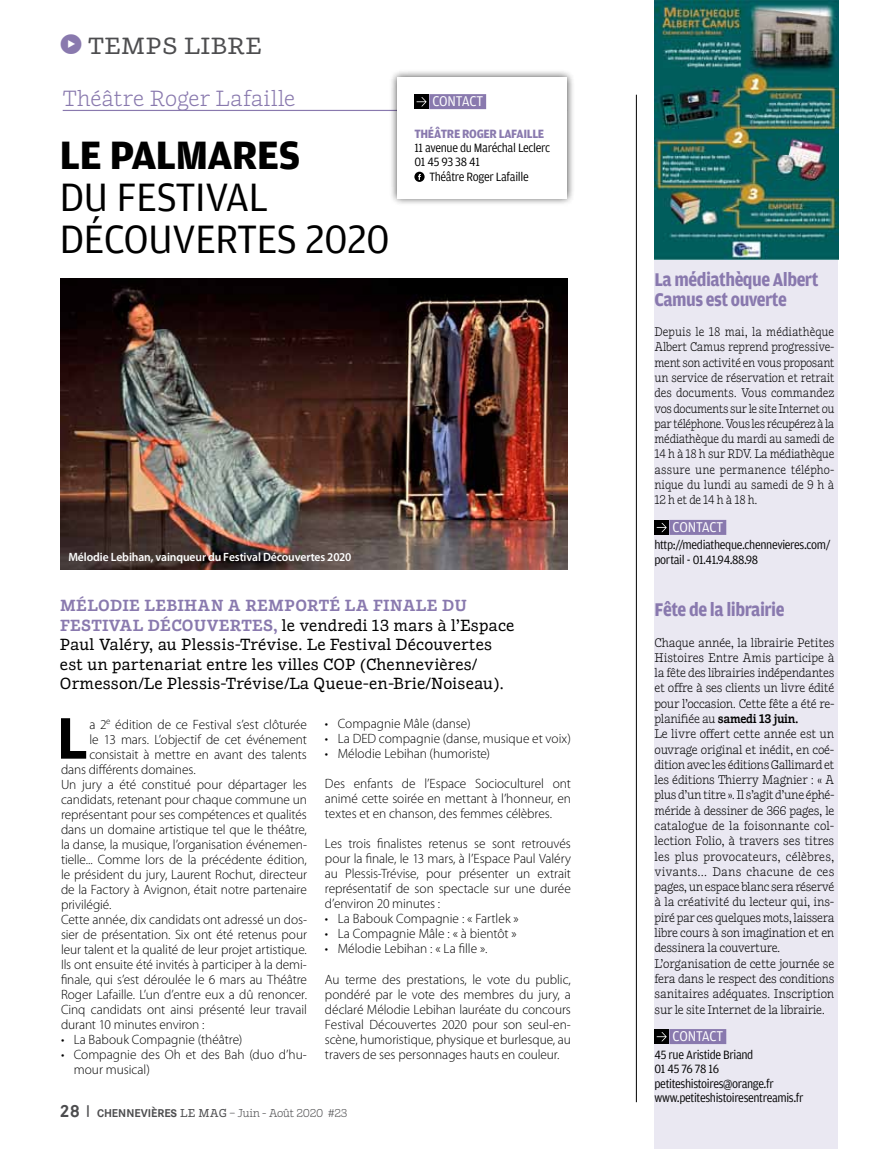
<style>
.page{position:relative;width:893px;height:1149px;background:#fff}
.page>*{position:absolute;margin:0;border:0;box-sizing:border-box;transform-origin:0 0}
.t1{font:700 60px "Myriad Pro";color:#000}
.t2{font:42px/42px "Amplitude";letter-spacing:-.02em;color:#000}
.t3{font:700 42px "Amplitude";color:#000}
.t4{font:24px "Suhmo Pro";letter-spacing:.12em;color:#4d4d4f;scale:1.05 1}
.t5{font:300 22.5px "Suhmo Pro";color:#8979ae}
.t6{font:700 19.5px/19.8px "Amplitude";letter-spacing:-.03em;color:#8979ae;scale:.9 1}
.t7{font:16.5px/19.5px "Suhmo Pro";color:#000}
.t8{font:15px "Amplitude";letter-spacing:-.01em;color:#fff;scale:.94 1}
.t9{font:300 13.5px/15px "Myriad Pro";letter-spacing:-.005em;color:#000;text-align:justify}
.t10{font:300 12.75px/15.3px "Suhmo Pro";letter-spacing:-.025em;color:#000;scale:.94 1}
.t11{font:300 12.75px/15.3px "Suhmo Pro";letter-spacing:-.025em;color:#000;text-align:justify;scale:.9 1}
.t12{font:12.75px/14.5px "Amplitude";letter-spacing:-.03em;color:#000;scale:.94 1}
.t13{font:700 12.75px "Amplitude";letter-spacing:-.03em;color:#8979ae;scale:.94 1}
.t14{font:600 12px "Myriad Pro";letter-spacing:-.01em;color:#fff}
.t15{font:300 11.7px "Suhmo Pro";letter-spacing:-.03em;color:#4d4d4f}
.s1{font-family:"s Tmedia";color:#8979ae}
.s2{font-weight:700;color:#8979ae}
.s3{font-family:"Corporate S";font-weight:700;font-size:18px}
.s4{font-family:"Corporate S";font-weight:700}
.s5{font-weight:400}
.s6{font-family:"Corporate S"}
.s7{font-weight:700}
</style>
<div class="page">
<img style="left:654px;top:0;width:184px;height:94px">
<hr style="left:63px;top:110px;width:504px;height:1px;background:#8979ae">
<img style="left:61px;top:279px;width:507px;height:290px">
<div style="left:389px;top:69px;width:186px;height:137px;background:#000;opacity:.75"></div>
<div style="left:397px;top:77px;width:170px;height:121px;background:#fff"></div>
<div style="left:429px;top:94px;width:57px;height:15px;background:#8979ae"></div>
<div style="left:414px;top:94px;width:15px;height:15px;background:#000"></div>
<svg style="left:417px;top:97px;width:10px;height:9px"></svg>
<svg style="left:414px;top:172px;width:11px;height:10px"></svg>
<svg style="left:654px;top:94px;width:184px;height:1054px;background:#cbd4db"></svg>
<hr style="left:636px;top:95px;width:1px;height:1006px;background:#000">
<div style="left:669px;top:519px;width:57px;height:15px;background:#8979ae"></div>
<div style="left:654px;top:519px;width:15px;height:15px;background:#000"></div>
<svg style="left:657px;top:523px;width:10px;height:9px"></svg>
<div style="left:669px;top:1028px;width:57px;height:15px;background:#8979ae"></div>
<div style="left:654px;top:1028px;width:15px;height:15px;background:#000"></div>
<svg style="left:657px;top:1032px;width:10px;height:8px"></svg>
<h3 class="t4" style="left:61px;top:30px;width:76px"><span class="s1">o</span>temps</h3>
<h3 class="t4" style="left:184px;top:30px;width:76px">libre</h3>
<h3 class="t5" style="left:63px;top:83px;width:234px">Théâtre Roger Lafaille</h3>
<h2 class="t3" style="left:60px;top:131px;width:98px">LE PALMA</h2>
<h2 class="t3" style="left:232px;top:131px;width:67px">RES</h2>
<h2 class="t2" style="left:60px;top:176px;width:332px">du Festival<br>Découvertes 2020</h2>
<p class="t8" style="left:432px;top:93px;width:55px">CONTACT</p>
<p class="t13" style="left:414px;top:126px;width:140px">THÉÂTRE ROGER LAFAILLE</p>
<p class="t12" style="left:414px;top:140px;width:146px">11 avenue du Maréchal Leclerc</p>
<p class="t12" style="left:414px;top:155px;width:71px">01 45 93 38 41</p>
<p class="t12" style="left:429px;top:170px;width:107px">Théâtre Roger Lafaille</p>
<p class="t14" style="left:68px;top:549px;width:285px">Mélodie Lebihan, vainqueur du Festival Découvertes 2020</p>
<p class="t7" style="left:60px;top:595px;width:456px"><span class="s2">MÉLODIE LEBIHAN A REMPORTÉ LA FINALE DU FESTIVAL DÉCOUVERTES,</span> le vendredi 13 mars à l’Espace Paul Valéry, au Plessis-Trévise. Le Festival Découvertes est un partenariat entre les villes COP (Chennevières/ Ormesson/Le Plessis-Trévise/La Queue-en-Brie/Noiseau).</p>
<h1 class="t1" style="left:57px;top:699px;width:32px">L</h1>
<p class="t9" style="left:89px;top:716px;width:219px">a 2<sup>e</sup> édition de ce Festival s’est clôturée</p>
<p class="t9" style="left:89px;top:731px;width:219px">le 13 mars. L’objectif de cet événement</p>
<p class="t9" style="left:89px;top:746px;width:219px">consistait à mettre en avant des talents</p>
<p class="t9" style="left:61px;top:761px;width:136px">dans différents domaines.</p>
<p class="t9" style="left:61px;top:776px;width:247px">Un jury a été constitué pour départager les</p>
<p class="t9" style="left:61px;top:791px;width:247px">candidats, retenant pour chaque commune un</p>
<p class="t9" style="left:61px;top:806px;width:247px">représentant pour ses compétences et qualités</p>
<p class="t9" style="left:61px;top:821px;width:247px">dans un domaine artistique tel que le théâtre,</p>
<p class="t9" style="left:61px;top:836px;width:247px">la danse, la musique, l’organisation événemen-</p>
<p class="t9" style="left:61px;top:851px;width:247px">tielle... Comme lors de la précédente édition,</p>
<p class="t9" style="left:61px;top:866px;width:247px">le président du jury, Laurent Rochut, directeur</p>
<p class="t9" style="left:61px;top:881px;width:247px">de la Factory à Avignon, était notre partenaire</p>
<p class="t9" style="left:61px;top:896px;width:52px">privilégié.</p>
<p class="t9" style="left:61px;top:911px;width:247px">Cette année, dix candidats ont adressé un dos-</p>
<p class="t9" style="left:61px;top:926px;width:247px">sier de présentation. Six ont été retenus pour</p>
<p class="t9" style="left:61px;top:941px;width:247px">leur talent et la qualité de leur projet artistique.</p>
<p class="t9" style="left:61px;top:956px;width:247px">Ils ont ensuite été invités à participer à la demi-</p>
<p class="t9" style="left:61px;top:971px;width:247px">finale, qui s’est déroulée le 6 mars au Théâtre</p>
<p class="t9" style="left:61px;top:986px;width:247px">Roger Lafaille. L’un d’entre eux a dû renoncer.</p>
<p class="t9" style="left:61px;top:1001px;width:247px">Cinq candidats ont ainsi présenté leur travail</p>
<p class="t9" style="left:61px;top:1016px;width:145px">durant 10 minutes environ :</p>
<p class="t9" style="left:61px;top:1031px;width:183px">• La Babouk Compagnie (théâtre)</p>
<p class="t9" style="left:74px;top:1046px;width:235px;text-indent:-13px">• Compagnie des Oh et des Bah (duo d’hu&shy;mour musical)</p>
<p class="t9" style="left:325px;top:716px;width:147px">• Compagnie Mâle (danse)</p>
<p class="t9" style="left:325px;top:731px;width:247px">• La DED compagnie (danse, musique et voix)</p>
<p class="t9" style="left:325px;top:746px;width:167px">• Mélodie Lebihan (humoriste)</p>
<p class="t9" style="left:325px;top:776px;width:247px">Des enfants de l’Espace Socioculturel ont animé cette soirée en mettant à l’honneur, en textes et en chanson, des femmes célèbres.</p>
<p class="t9" style="left:325px;top:836px;width:247px">Les trois finalistes retenus se sont retrouvés pour la finale, le 13 mars, à l’Espace Paul Valéry au Plessis-Trévise, pour présenter un extrait représentatif de son spectacle sur une durée d’environ 20 minutes :</p>
<p class="t9" style="left:325px;top:911px;width:195px">• La Babouk Compagnie : « Fartlek »</p>
<p class="t9" style="left:325px;top:926px;width:193px">• La Compagnie Mâle : « à bientôt »</p>
<p class="t9" style="left:325px;top:941px;width:164px">• Mélodie Lebihan : « La fille ».</p>
<p class="t9" style="left:325px;top:971px;width:247px">Au terme des prestations, le vote du public, pondéré par le vote des membres du jury, a déclaré Mélodie Lebihan lauréate du concours Festival Découvertes 2020 pour son seul-en&shy;scène, humoristique, physique et burlesque, au travers de ses personnages hauts en couleur.</p>
<p class="t15" style="left:60px;top:1104px;width:290px"><span class="s3">28</span> <sup>|</sup> <span class="s4">CHENNEVIÈRES</span> <span class="s5">Le MaG</span> – Juin - Août 2020 <span class="s6">#</span>23</p>
<h3 class="t6" style="left:654px;top:269px;width:184px">La médiathèque Albert<br>Camus est ouverte</h3>
<p class="t11" style="left:654px;top:323px;width:202px">Depuis le 18 mai, la médiathèque Albert Camus reprend progressive&shy;ment son activité en vous proposant un service de réservation et retrait des documents. Vous commandez vos documents sur le site Internet ou par téléphone. Vous les récupérez à la médiathèque du mardi au samedi de 14 h à 18 h sur RDV. La médiathèque assure une permanence télépho&shy;nique du lundi au samedi de 9 h à 12 h et de 14 h à 18 h.</p>
<p class="t8" style="left:673px;top:518px;width:55px">CONTACT</p>
<p class="t12" style="left:654px;top:538px;width:189px">http://mediatheque.chennevieres.com/ portail - 01.41.94.88.98</p>
<h3 class="t6" style="left:654px;top:599px;width:146px">Fête de la librairie</h3>
<p class="t10" style="left:654px;top:634px;width:193px">Chaque année, la librairie Petites Histoires Entre Amis participe à la fête des librairies indépendantes et offre à ses clients un livre édité pour l’occasion. Cette fête a été re&shy;planifiée au <span class="s7">SAMEDI 13 JUIN.<br></span>Le livre offert cette année est un ouvrage original et inédit, en coé&shy;dition avec les éditions Gallimard et les éditions Thierry Magnier : « A plus d’un titre ». Il s’agit d’une éphé&shy;méride à dessiner de 366 pages, le catalogue de la foisonnante col&shy;lection Folio, à travers ses titres les plus provocateurs, célèbres, vivants… Dans chacune de ces pages, un espace blanc sera réservé à la créativité du lecteur qui, ins&shy;piré par ces quelques mots, laissera libre cours à son imagination et en dessinera la couverture.<br>L’organisation de cette journée se fera dans le respect des conditions sanitaires adéquates. Inscription sur le site Internet de la librairie.</p>
<p class="t8" style="left:673px;top:1027px;width:55px">CONTACT</p>
<p class="t12" style="left:654px;top:1046px;width:160px">45 rue Aristide Briand<br>01 45 76 78 16 petiteshistoires@orange.fr www.petiteshistoiresentreamis.fr</p>
</div>
